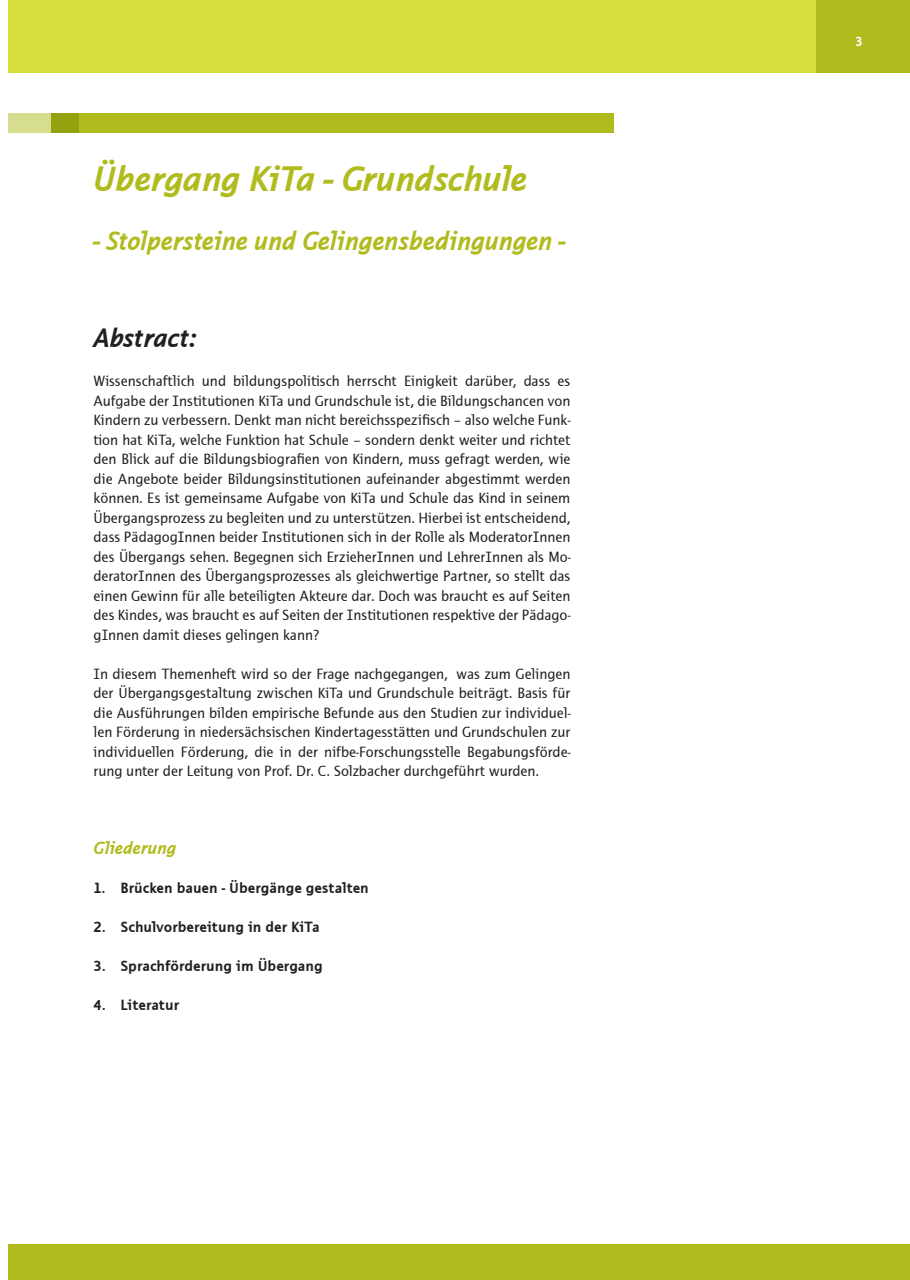
<style>
.page{position:relative;width:910px;height:1280px;background:#fff}
.page>*{position:absolute;margin:0;border:0;box-sizing:border-box;transform-origin:0 0}
.Headline_1{font:italic 700 36px "Thordis Sans EF";letter-spacing:-.015em;color:#b0bb1d}
.Headline_1-2{font:italic 700 27px "Thordis Sans EF";letter-spacing:-.015em;color:#b0bb1d}
.Headline_2{font:italic 700 27px "Thordis Sans EF";letter-spacing:-.015em;color:#231f20}
.Zwischenüberschrifte{font:italic 700 18px "Thordis Sans EF";letter-spacing:-.015em;color:#b0bb1d}
.Fließtext{font:15px/19.5px "Thordis Sans EF";color:#231f20;text-align:justify}
.Fließtext-2{font:700 15px "Thordis Sans EF";color:#231f20}
.Seitenzahl{font:700 13.5px "Thordis Sans EF";color:#fff}
</style>
<div class="page">
<div style="left:9px;top:1244px;width:901px;height:36px;background:#b0bb1d"></div>
<div style="left:9px;top:0;width:901px;height:72px;background:#d5df3e"></div>
<div style="left:816px;top:0;width:94px;height:72px;background:#b0bb1d"></div>
<div style="left:51px;top:113px;width:562px;height:20px;background:#b0bb1d"></div>
<svg style="left:9px;top:113px;width:70px;height:20px"></svg>
<p class="Headline_1" style="left:94px;top:159px;width:435px">Übergang KiTa - Grundschule</p>
<p class="Headline_1-2" style="left:94px;top:226px;width:473px">- Stolpersteine und Gelingensbedingungen -</p>
<p class="Headline_2" style="left:94px;top:323px;width:105px">Abstract:</p>
<p class="Fließtext" style="left:94px;top:371px;width:478px">Wissenschaftlich und bildungspolitisch herrscht Einigkeit darüber, dass es Aufgabe der Institutionen KiTa und Grundschule ist, die Bildungschancen von Kindern zu verbessern. Denkt man nicht bereichsspezifisch – also welche Funk&shy;tion hat KiTa, welche Funktion hat Schule – sondern denkt weiter und richtet den Blick auf die Bildungsbiografien von Kindern, muss gefragt werden, wie die Angebote beider Bildungsinstitutionen aufeinander abgestimmt werden können. Es ist gemeinsame Aufgabe von KiTa und Schule das Kind in seinem Übergangsprozess zu begleiten und zu unterstützen. Hierbei ist entscheidend, dass PädagogInnen beider Institutionen sich in der Rolle als ModeratorInnen des Übergangs sehen. Begegnen sich ErzieherInnen und LehrerInnen als Mo&shy;deratorInnen des Übergangsprozesses als gleichwertige Partner, so stellt das einen Gewinn für alle beteiligten Akteure dar. Doch was braucht es auf Seiten des Kindes, was braucht es auf Seiten der Institutionen respektive der Pädago&shy;gInnen damit dieses gelingen kann?</p>
<p class="Fließtext" style="left:94px;top:664px;width:478px">In diesem Themenheft wird so der Frage nachgegangen, was zum Gelingen der Übergangsgestaltung zwischen KiTa und Grundschule beiträgt. Basis für die Ausführungen bilden empirische Befunde aus den Studien zur individuel&shy;len Förderung in niedersächsischen Kindertagesstätten und Grundschulen zur individuellen Förderung, die in der nifbe-Forschungsstelle Begabungsförde&shy;rung unter der Leitung von Prof. Dr. C. Solzbacher durchgeführt wurden.</p>
<p class="Zwischenüberschrifte" style="left:94px;top:838px;width:84px">Gliederung</p>
<p class="Fließtext-2" style="left:94px;top:880px;width:277px">1. Brücken bauen - Übergänge gestalten</p>
<p class="Fließtext-2" style="left:94px;top:919px;width:228px">2. Schulvorbereitung in der KiTa</p>
<p class="Fließtext-2" style="left:94px;top:958px;width:231px">3. Sprachförderung im Übergang</p>
<p class="Fließtext-2" style="left:94px;top:997px;width:87px">4. Literatur</p>
<p class="Seitenzahl" style="left:855px;top:34px;width:9px">3</p>
</div>
